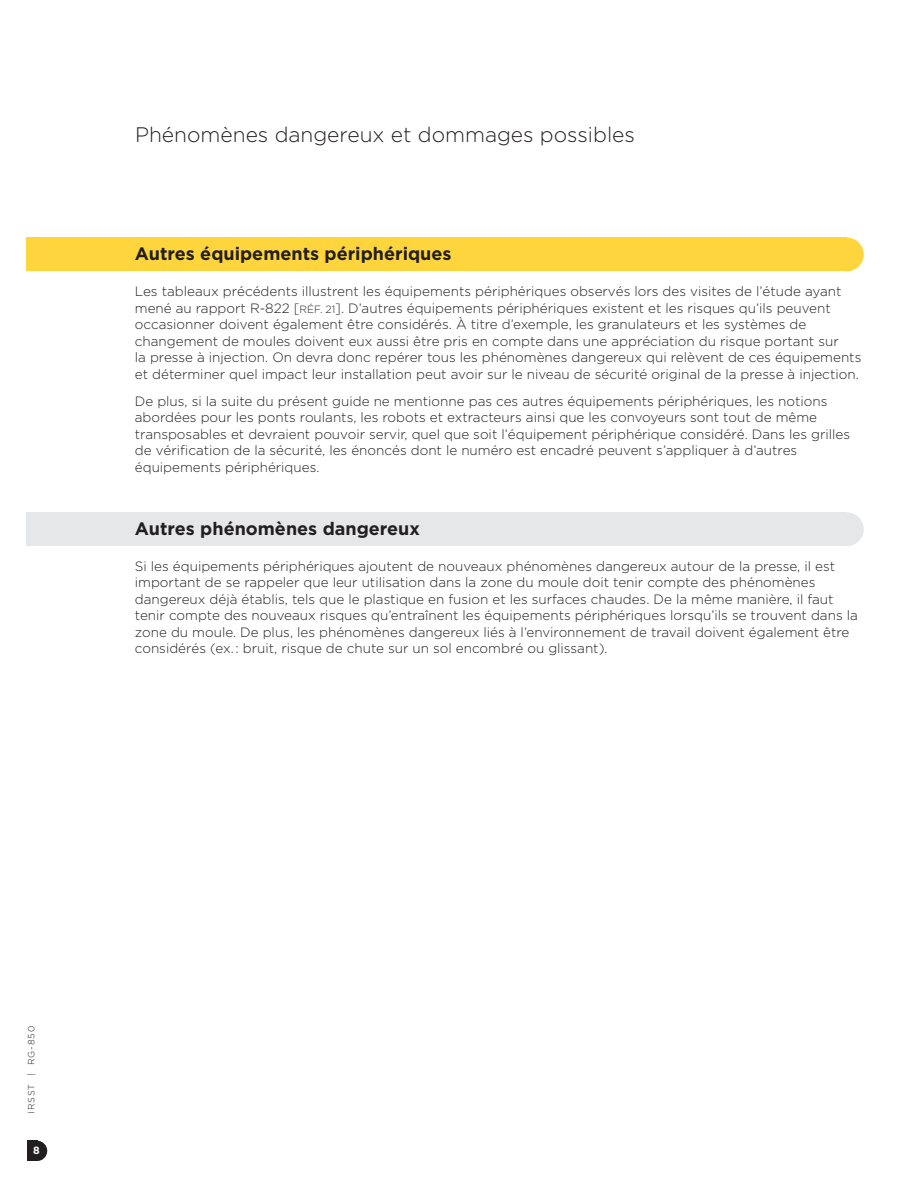
<style>
.page{position:relative;width:918px;height:1188px;background:#fff}
.page>*{position:absolute;margin:0;border:0;box-sizing:border-box;transform-origin:0 0}
.t1{font:300 21px "Gotham HTF";color:#231f20}
.t2{font:700 18px "Gotham HTF";color:#231f20}
.t3{font:300 13.5px/16.5px "Gotham HTF";color:#231f20}
.t4{font:700 10.5px "Gotham HTF";color:#fff}
.t5{font:300 9px "Gotham HTF";letter-spacing:.1em;color:#231f20}
.s1{font-size:10.5px}
</style>
<div class="page">
<div style="left:27px;top:1141px;width:10px;height:20px;background:#231f20"></div>
<div style="left:27px;top:1141px;width:20px;height:20px;background:#231f20;border-radius:50%"></div>
<div style="left:27px;top:238px;width:820px;height:33px;background:#ffd53e"></div>
<div style="left:830px;top:238px;width:34px;height:33px;background:#ffd53e;border-radius:50%"></div>
<div style="left:27px;top:512px;width:820px;height:34px;background:#e6e7e9"></div>
<div style="left:830px;top:512px;width:34px;height:34px;background:#e6e7e9;border-radius:50%"></div>
<h1 class="t1" style="left:135px;top:123px;width:501px">Phénomènes dangereux et dommages possibles</h1>
<h2 class="t2" style="left:135px;top:244px;width:318px">Autres équipements périphériques</h2>
<p class="t3" style="left:135px;top:283px;width:728px">Les tableaux précédents illustrent les équipements périphériques observés lors des visites de l’étude ayant mené au rapport R-822 [<span class="s1">RÉF. 21</span>]. D’autres équipements périphériques existent et les risques qu’ils peuvent occasionner doivent également être considérés. À titre d’exemple, les granulateurs et les systèmes de changement de moules doivent eux aussi être pris en compte dans une appréciation du risque portant sur<br>la presse à injection. On devra donc repérer tous les phénomènes dangereux qui relèvent de ces équipements et déterminer quel impact leur installation peut avoir sur le niveau de sécurité original de la presse à injection.</p>
<p class="t3" style="left:135px;top:393px;width:717px">De plus, si la suite du présent guide ne mentionne pas ces autres équipements périphériques, les notions abordées pour les ponts roulants, les robots et extracteurs ainsi que les convoyeurs sont tout de même transposables et devraient pouvoir servir, quel que soit l’équipement périphérique considéré. Dans les grilles de vérification de la sécurité, les énoncés dont le numéro est encadré peuvent s’appliquer à d’autres équipements périphériques.</p>
<h2 class="t2" style="left:135px;top:518px;width:287px">Autres phénomènes dangereux</h2>
<p class="t3" style="left:135px;top:558px;width:725px">Si les équipements périphériques ajoutent de nouveaux phénomènes dangereux autour de la presse, il est important de se rappeler que leur utilisation dans la zone du moule doit tenir compte des phénomènes dangereux déjà établis, tels que le plastique en fusion et les surfaces chaudes. De la même manière, il faut tenir compte des nouveaux risques qu’entraînent les équipements périphériques lorsqu’ils se trouvent dans la zone du moule. De plus, les phénomènes dangereux liés à l’environnement de travail doivent également être considérés (ex. : bruit, risque de chute sur un sol encombré ou glissant).</p>
<p class="t5" style="left:26px;top:1114px;width:89px;rotate:-90deg">IRSST | RG-850</p>
<p class="t4" style="left:33px;top:1145px;width:8px">8</p>
</div>
